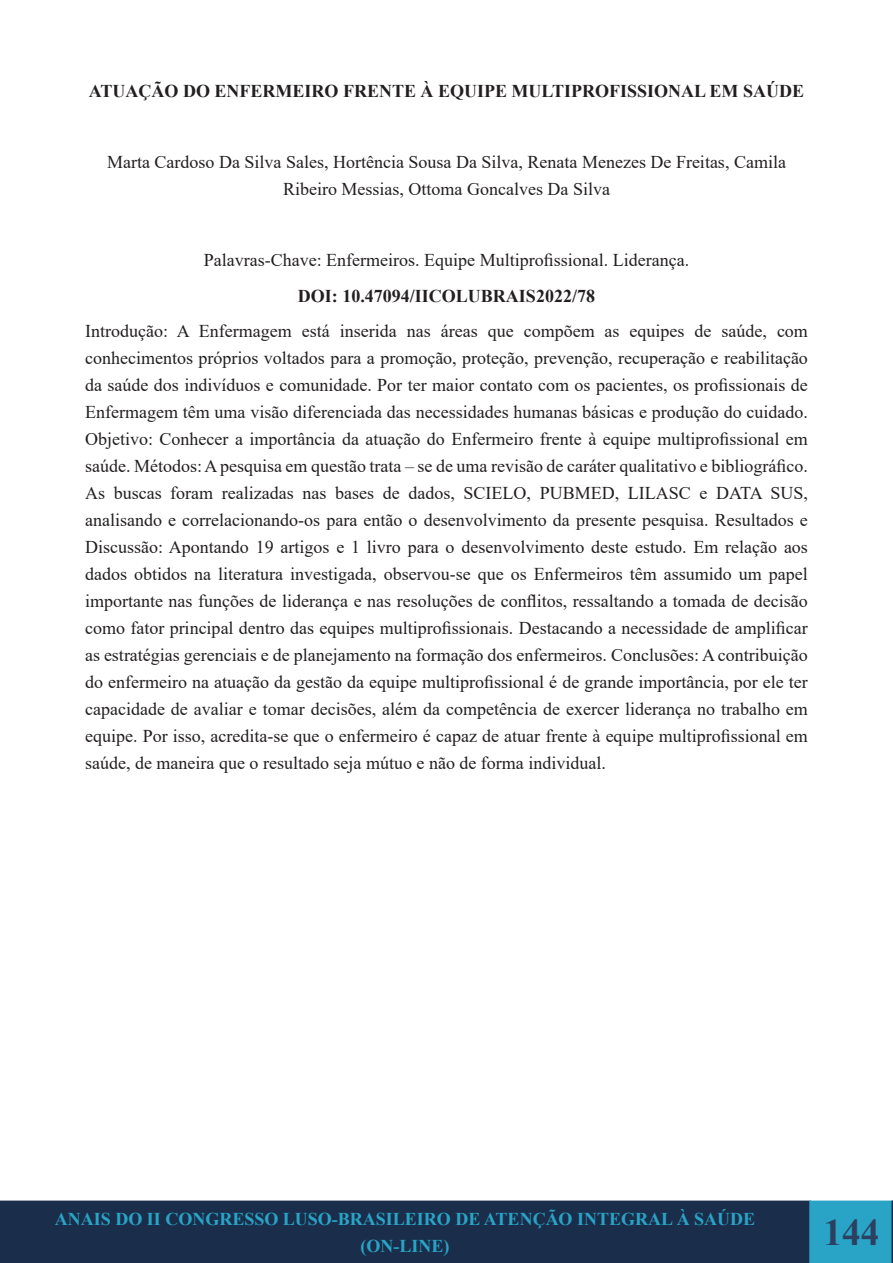
<style>
.page{position:relative;width:893px;height:1263px;background:#fff}
.page>*{position:absolute;margin:0;border:0;box-sizing:border-box;transform-origin:0 0}
.t1{font:700 37.5px "Times New Roman";color:#2c4161}
.t2{font:18px/27px "Times New Roman";color:#231f20;text-align:center}
.t3{font:700 18px "Times New Roman";color:#231f20}
.t4{font:700 18px/26.5px "Times New Roman";color:#2aa4c6;text-align:center}
</style>
<div class="page">
<div style="left:0;top:1201px;width:810px;height:62px;background:#1a2e4b"></div>
<div style="left:0;top:1200px;width:811px;height:63px;border:2px solid #1a2e4b"></div>
<div style="left:810px;top:1201px;width:83px;height:62px;background:#2aa4c6"></div>
<div style="left:809px;top:1200px;width:84px;height:63px;border:2px solid #2aa4c6"></div>
<svg style="left:891px;top:1200px;width:2px;height:63px"></svg>
<p class="t3" style="left:89px;top:78px;width:717px">ATUAÇÃO DO ENFERMEIRO FRENTE À EQUIPE MULTIPROFISSIONAL EM SAÚDE</p>
<p class="t2" style="left:107px;top:148px;width:680px">Marta Cardoso Da Silva Sales, Hortência Sousa Da Silva, Renata Menezes De Freitas, Camila<br>Ribeiro Messias, Ottoma Goncalves Da Silva</p>
<p class="t2" style="left:204px;top:246px;width:487px">Palavras-Chave: Enfermeiros. Equipe Multiprofissional. Liderança.</p>
<p class="t3" style="left:298px;top:283px;width:299px">DOI: 10.47094/IICOLUBRAIS2022/78</p>
<p class="t2" style="left:85px;top:317px;width:724px;text-align:justify">Introdução: A Enfermagem está inserida nas áreas que compõem as equipes de saúde, com conhecimentos próprios voltados para a promoção, proteção, prevenção, recuperação e reabilitação da saúde dos indivíduos e comunidade. Por ter maior contato com os pacientes, os profissionais de Enfermagem têm uma visão diferenciada das necessidades humanas básicas e produção do cuidado.<br>Objetivo: Conhecer a importância da atuação do Enfermeiro frente à equipe multiprofissional em saúde. Métodos: A pesquisa em questão trata – se de uma revisão de caráter qualitativo e bibliográfico.<br>As buscas foram realizadas nas bases de dados, SCIELO, PUBMED, LILASC e DATA SUS, analisando e correlacionando-os para então o desenvolvimento da presente pesquisa. Resultados e Discussão: Apontando 19 artigos e 1 livro para o desenvolvimento deste estudo. Em relação aos dados obtidos na literatura investigada, observou-se que os Enfermeiros têm assumido um papel importante nas funções de liderança e nas resoluções de conflitos, ressaltando a tomada de decisão como fator principal dentro das equipes multiprofissionais. Destacando a necessidade de amplificar as estratégias gerenciais e de planejamento na formação dos enfermeiros. Conclusões: A contribuição do enfermeiro na atuação da gestão da equipe multiprofissional é de grande importância, por ele ter capacidade de avaliar e tomar decisões, além da competência de exercer liderança no trabalho em equipe. Por isso, acredita-se que o enfermeiro é capaz de atuar frente à equipe multiprofissional em saúde, de maneira que o resultado seja mútuo e não de forma individual.</p>
<p class="t4" style="left:55px;top:1205px;width:702px">ANAIS DO II CONGRESSO LUSO-BRASILEIRO DE ATENÇÃO INTEGRAL À SAÚDE (ON-LINE)</p>
<h1 class="t1" style="left:823px;top:1205px;width:58px">144</h1>
</div>
